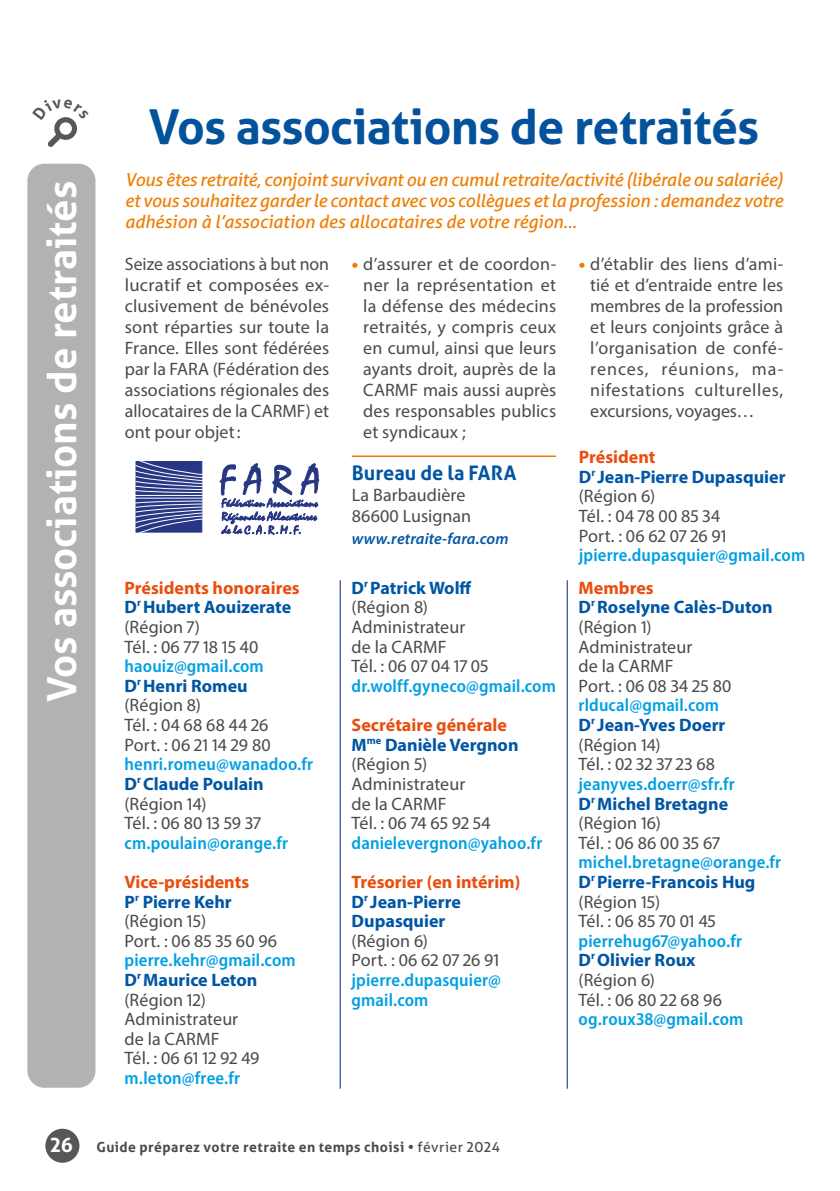
<style>
.page{position:relative;width:840px;height:1191px;background:#fff}
.page>*{position:absolute;margin:0;border:0;box-sizing:border-box;transform-origin:0 0}
.Titre_1{font:700 48px "Aller";letter-spacing:-.015em;color:#04529c}
.Chapitre{font:700 40px "Aller";color:#fff}
.Titre_2{font:700 20px "Aller";color:#0056a4}
.Texte_courant{font:18px/21px "Myriad Pro";letter-spacing:.005em;color:#4a4a49;text-align:justify}
.TEXTE_COURANT{font:18px/19.6px "Myriad Pro";letter-spacing:.005em;color:#4a4a49}
.TEXTE_COURANT-2{font:600 semi-condensed 18px/19.6px "Myriad Pro";letter-spacing:.01em;color:#009fe3}
.Courant_gras_asso{font:700 18px/19.6px "Myriad Pro";color:#0056a4}
.Chapeau{font:italic 18px/21px "Aller";letter-spacing:-.005em;color:#ef7d00;text-align:justify}
.Titre_3_asso{font:700 18px "Myriad Pro";color:#e94e0f}
.t1{font:italic 600 16px "Myriad Pro";letter-spacing:.01em;color:#0056a4}
.t2{font:700 14px "Aller";letter-spacing:.03em;color:#4a4a49}
.s1{font-weight:900;color:#ef7d00}
.s2{font-size:20px;color:#fff}
.s3{font-weight:400}
</style>
<div class="page">
<div style="left:27px;top:164px;width:68px;height:923px;background:#b3b2b2;border-radius:17px"></div>
<div style="left:45px;top:1128px;width:34px;height:34px;background:#575756;border-radius:50%"></div>
<hr style="left:339px;top:580px;width:1px;height:508px;background:#465aa4">
<hr style="left:566px;top:580px;width:1px;height:508px;background:#465aa4">
<svg style="left:219px;top:463px;width:100px;height:71px"></svg>
<svg style="left:135px;top:461px;width:68px;height:72px;background:#5a66a0"></svg>
<hr style="left:351px;top:455px;width:204px;height:2px;background:#ef7d00">
<svg style="left:47px;top:117px;width:30px;height:30px"></svg>
<p class="Chapitre" style="left:37px;top:701px;width:522px;rotate:-90deg">Vos associations de retraités</p>
<p class="Titre_1" style="left:149px;top:97px;width:611px">Vos associations de retraités</p>
<p class="Chapeau" style="left:125px;top:169px;width:659px">Vous êtes retraité, conjoint survivant ou en cumul retraite/activité (libérale ou salariée) et vous souhaitez garder le contact avec vos collègues et la profession : demandez votre adhésion à l’association des allocataires de votre région…</p>
<p class="Texte_courant" style="left:125px;top:253px;width:206px">Seize associations à but non lucratif et composées ex&shy;clusivement de bénévoles sont réparties sur toute la France. Elles sont fédérées par la FARA (Fédération des associations régionales des allocataires de la CARMF) et ont pour objet:</p>
<p class="Texte_courant" style="left:363px;top:253px;width:194px;text-indent:-11px"><span class="s1">•</span> d’assurer et de coordon&shy;ner la représentation et la défense des médecins retraités, y compris ceux en cumul, ainsi que leurs ayants droit, auprès de la CARMF mais aussi auprès des responsables publics et syndicaux ;</p>
<p class="Texte_courant" style="left:590px;top:253px;width:194px;text-indent:-11px"><span class="s1">•</span> d’établir des liens d’ami&shy;tié et d’entraide entre les membres de la profession et leurs conjoints grâce à l’organisation de confé&shy;rences, réunions, ma&shy;nifestations culturelles, excursions, voyages…</p>
<p class="Titre_3_asso" style="left:124px;top:576px;width:176px">Présidents honoraires</p>
<p class="Courant_gras_asso" style="left:124px;top:597px;width:168px">D<sup>r</sup> Hubert Aouizerate</p>
<p class="TEXTE_COURANT" style="left:124px;top:617px;width:77px">(Région 7)</p>
<p class="TEXTE_COURANT" style="left:124px;top:636px;width:135px">Tél. : 06 77 18 15 40</p>
<p class="TEXTE_COURANT-2" style="left:124px;top:656px;width:141px">haouiz@gmail.com</p>
<p class="Courant_gras_asso" style="left:124px;top:675px;width:124px">D<sup>r</sup> Henri Romeu</p>
<p class="TEXTE_COURANT" style="left:124px;top:695px;width:78px">(Région 8)</p>
<p class="TEXTE_COURANT" style="left:124px;top:715px;width:145px">Tél. : 04 68 68 44 26</p>
<p class="TEXTE_COURANT" style="left:124px;top:734px;width:147px">Port. : 06 21 14 29 80</p>
<p class="TEXTE_COURANT-2" style="left:124px;top:754px;width:190px">henri.romeu@wanadoo.fr</p>
<p class="Courant_gras_asso" style="left:124px;top:773px;width:140px">D<sup>r</sup> Claude Poulain</p>
<p class="TEXTE_COURANT" style="left:124px;top:793px;width:83px">(Région 14)</p>
<p class="TEXTE_COURANT" style="left:124px;top:813px;width:138px">Tél. : 06 80 13 59 37</p>
<p class="TEXTE_COURANT-2" style="left:124px;top:833px;width:165px">cm.poulain@orange.fr</p>
<p class="Titre_3_asso" style="left:124px;top:870px;width:126px">Vice-présidents</p>
<p class="Courant_gras_asso" style="left:124px;top:891px;width:109px">P<sup>r</sup> Pierre Kehr</p>
<p class="TEXTE_COURANT" style="left:124px;top:911px;width:83px">(Région 15)</p>
<p class="TEXTE_COURANT" style="left:124px;top:930px;width:154px">Port. : 06 85 35 60 96</p>
<p class="TEXTE_COURANT-2" style="left:124px;top:950px;width:172px">pierre.kehr@gmail.com</p>
<p class="Courant_gras_asso" style="left:124px;top:969px;width:134px">D<sup>r</sup> Maurice Leton</p>
<p class="TEXTE_COURANT" style="left:124px;top:989px;width:83px">(Région 12)</p>
<p class="TEXTE_COURANT" style="left:124px;top:1009px;width:115px">Administrateur de la CARMF</p>
<p class="TEXTE_COURANT" style="left:124px;top:1048px;width:136px">Tél. : 06 61 12 92 49</p>
<p class="TEXTE_COURANT-2" style="left:124px;top:1068px;width:117px">m.leton@free.fr</p>
<p class="Titre_2" style="left:351px;top:460px;width:166px">Bureau de la FARA</p>
<p class="TEXTE_COURANT" style="left:351px;top:484px;width:115px">La Barbaudière</p>
<p class="TEXTE_COURANT" style="left:351px;top:505px;width:121px">86600 Lusignan</p>
<p class="t1" style="left:351px;top:528px;width:158px">www.retraite-fara.com</p>
<p class="Courant_gras_asso" style="left:351px;top:577px;width:121px">D<sup>r</sup> Patrick Wolff</p>
<p class="TEXTE_COURANT" style="left:351px;top:597px;width:78px">(Région 8)</p>
<p class="TEXTE_COURANT" style="left:351px;top:617px;width:115px">Administrateur de la CARMF</p>
<p class="TEXTE_COURANT" style="left:351px;top:656px;width:138px">Tél. : 06 07 04 17 05</p>
<p class="TEXTE_COURANT-2" style="left:351px;top:676px;width:206px">dr.wolff.gyneco@gmail.com</p>
<p class="Titre_3_asso" style="left:351px;top:713px;width:157px">Secrétaire générale</p>
<p class="Courant_gras_asso" style="left:351px;top:734px;width:168px">M<sup>me</sup> Danièle Vergnon</p>
<p class="TEXTE_COURANT" style="left:351px;top:754px;width:77px">(Région 5)</p>
<p class="TEXTE_COURANT" style="left:351px;top:773px;width:115px">Administrateur de la CARMF</p>
<p class="TEXTE_COURANT" style="left:351px;top:813px;width:140px">Tél. : 06 74 65 92 54</p>
<p class="TEXTE_COURANT-2" style="left:351px;top:833px;width:192px">danielevergnon@yahoo.fr</p>
<p class="Titre_3_asso" style="left:351px;top:870px;width:170px">Trésorier (en intérim)</p>
<p class="Courant_gras_asso" style="left:351px;top:891px;width:111px">D<sup>r</sup> Jean-Pierre<br>Dupasquier</p>
<p class="TEXTE_COURANT" style="left:351px;top:930px;width:78px">(Région 6)</p>
<p class="TEXTE_COURANT" style="left:351px;top:950px;width:149px">Port. : 06 62 07 26 91</p>
<p class="TEXTE_COURANT-2" style="left:351px;top:970px;width:151px">jpierre.dupasquier@ gmail.com</p>
<p class="Titre_3_asso" style="left:578px;top:445px;width:78px">Président</p>
<p class="Courant_gras_asso" style="left:578px;top:466px;width:208px">D<sup>r</sup> Jean-Pierre Dupasquier</p>
<p class="TEXTE_COURANT" style="left:578px;top:486px;width:78px">(Région 6)</p>
<p class="TEXTE_COURANT" style="left:578px;top:506px;width:149px">Tél. : 04 78 00 85 34<br>Port. : 06 62 07 26 91</p>
<p class="TEXTE_COURANT-2" style="left:578px;top:545px;width:228px">jpierre.dupasquier@gmail.com</p>
<p class="Titre_3_asso" style="left:578px;top:576px;width:77px">Membres</p>
<p class="Courant_gras_asso" style="left:578px;top:597px;width:195px">D<sup>r</sup> Roselyne Calès-Duton</p>
<p class="TEXTE_COURANT" style="left:578px;top:617px;width:74px">(Région 1)</p>
<p class="TEXTE_COURANT" style="left:578px;top:636px;width:115px">Administrateur de la CARMF</p>
<p class="TEXTE_COURANT" style="left:578px;top:675px;width:154px">Port. : 06 08 34 25 80</p>
<p class="TEXTE_COURANT-2" style="left:578px;top:696px;width:142px">rlducal@gmail.com</p>
<p class="Courant_gras_asso" style="left:578px;top:714px;width:148px">D<sup>r</sup> Jean-Yves Doerr</p>
<p class="TEXTE_COURANT" style="left:578px;top:734px;width:83px">(Région 14)</p>
<p class="TEXTE_COURANT" style="left:578px;top:754px;width:138px">Tél. : 02 32 37 23 68</p>
<p class="TEXTE_COURANT-2" style="left:578px;top:774px;width:157px">jeanyves.doerr@sfr.fr</p>
<p class="Courant_gras_asso" style="left:578px;top:793px;width:151px">D<sup>r</sup> Michel Bretagne</p>
<p class="TEXTE_COURANT" style="left:578px;top:813px;width:84px">(Région 16)</p>
<p class="TEXTE_COURANT" style="left:578px;top:832px;width:142px">Tél. : 06 86 00 35 67</p>
<p class="TEXTE_COURANT-2" style="left:578px;top:852px;width:204px">michel.bretagne@orange.fr</p>
<p class="Courant_gras_asso" style="left:578px;top:871px;width:178px">D<sup>r</sup> Pierre-Francois Hug</p>
<p class="TEXTE_COURANT" style="left:578px;top:891px;width:83px">(Région 15)</p>
<p class="TEXTE_COURANT" style="left:578px;top:911px;width:139px">Tél. : 06 85 70 01 45</p>
<p class="TEXTE_COURANT-2" style="left:578px;top:931px;width:165px">pierrehug67@yahoo.fr</p>
<p class="Courant_gras_asso" style="left:578px;top:950px;width:118px">D<sup>r</sup> Olivier Roux</p>
<p class="TEXTE_COURANT" style="left:578px;top:969px;width:78px">(Région 6)</p>
<p class="TEXTE_COURANT" style="left:578px;top:989px;width:145px">Tél. : 06 80 22 68 96</p>
<p class="TEXTE_COURANT-2" style="left:578px;top:1009px;width:166px">og.roux38@gmail.com</p>
<p class="t2" style="left:50px;top:1138px;width:451px"><span class="s2">26</span> Guide préparez votre retraite en temps choisi • <span class="s3">février 2024</span></p>
</div>
